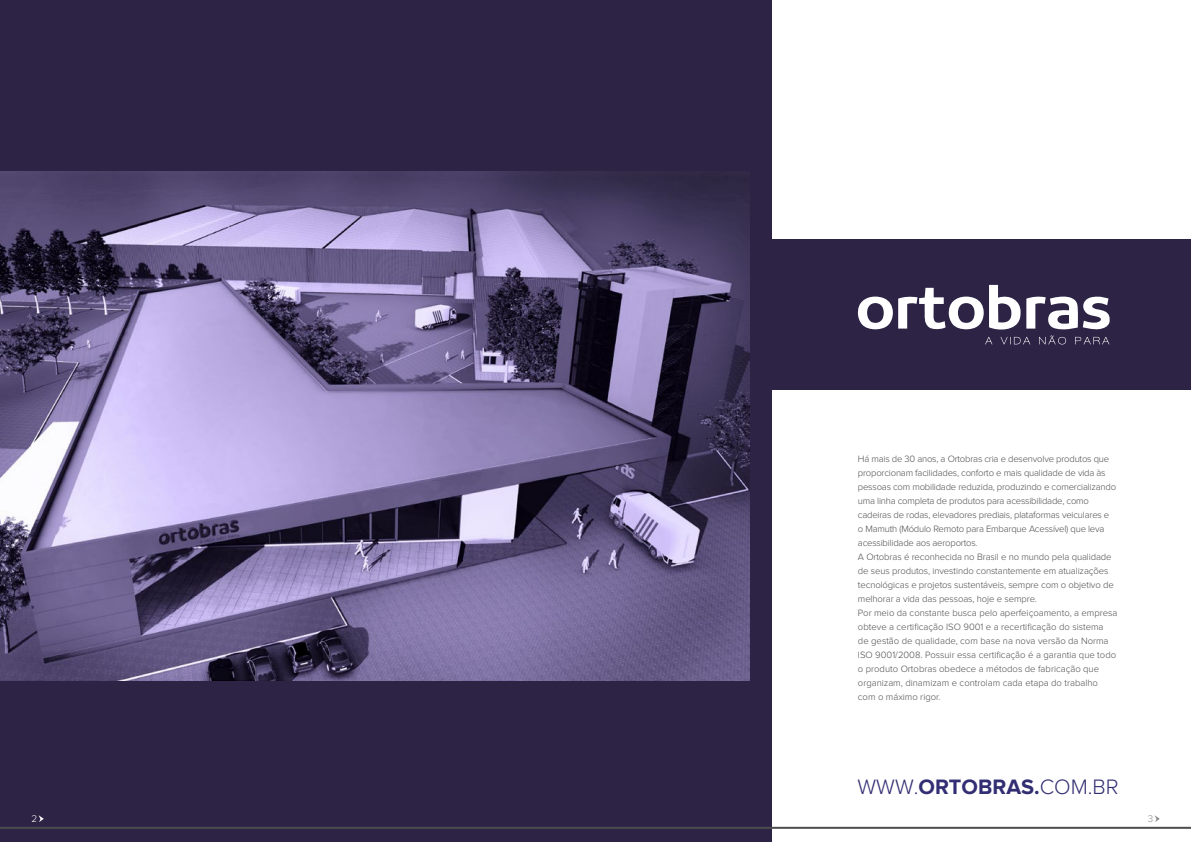
<style>
.page{position:relative;width:1191px;height:842px;background:#fff}
.page>*{position:absolute;margin:0;border:0;box-sizing:border-box;transform-origin:0 0}
.t1{font:300 21.6px "Proxima Nova";color:#322e73}
.t2{font:300 10px "Proxima Nova";color:#fff}
.t3{font:300 10px "Proxima Nova";color:#8e8d8c}
.t4{font:300 9.5px/14px "Proxima Nova";letter-spacing:-.01em;color:#4d4d4f}
.s1{font-weight:700}
</style>
<div class="page">
<div style="left:629px;top:240px;width:562px;height:150px;background:#2c2345"></div>
<div style="left:0;top:0;width:771px;height:842px;background:#2c2345"></div>
<svg style="left:1154px;top:815px;width:5px;height:7px"></svg>
<hr style="left:0;top:827px;width:1191px;height:2px;background:#4d4d4f">
<svg style="left:39px;top:815px;width:5px;height:7px"></svg>
<svg style="left:857px;top:285px;width:253px;height:59px"></svg>
<img style="left:0;top:171px;width:750px;height:509px">
<p class="t4" style="left:858px;top:452px;width:261px">Há mais de 30 anos, a Ortobras cria e desenvolve produtos que proporcionam facilidades, conforto e mais qualidade de vida às pessoas com mobilidade reduzida, produzindo e comercializando uma linha completa de produtos para acessibilidade, como cadeiras de rodas, elevadores prediais, plataformas veiculares e<br>o Mamuth (Módulo Remoto para Embarque Acessível) que leva acessibilidade aos aeroportos.<br>A Ortobras é reconhecida no Brasil e no mundo pela qualidade de seus produtos, investindo constantemente em atualizações tecnológicas e projetos sustentáveis, sempre com o objetivo de melhorar a vida das pessoas, hoje e sempre.<br>Por meio da constante busca pelo aperfeiçoamento, a empresa obteve a certificação ISO 9001 e a recertificação do sistema<br>de gestão de qualidade, com base na nova versão da Norma ISO 9001/2008. Possuir essa certificação é a garantia que todo o produto Ortobras obedece a métodos de fabricação que organizam, dinamizam e controlam cada etapa do trabalho com o máximo rigor.</p>
<h1 class="t1" style="left:857px;top:776px;width:263px">WWW.<span class="s1">ORTOBRAS.</span>COM.BR</h1>
<p class="t2" style="left:31px;top:814px;width:7px">2</p>
<p class="t3" style="left:1147px;top:814px;width:7px">3</p>
</div>
